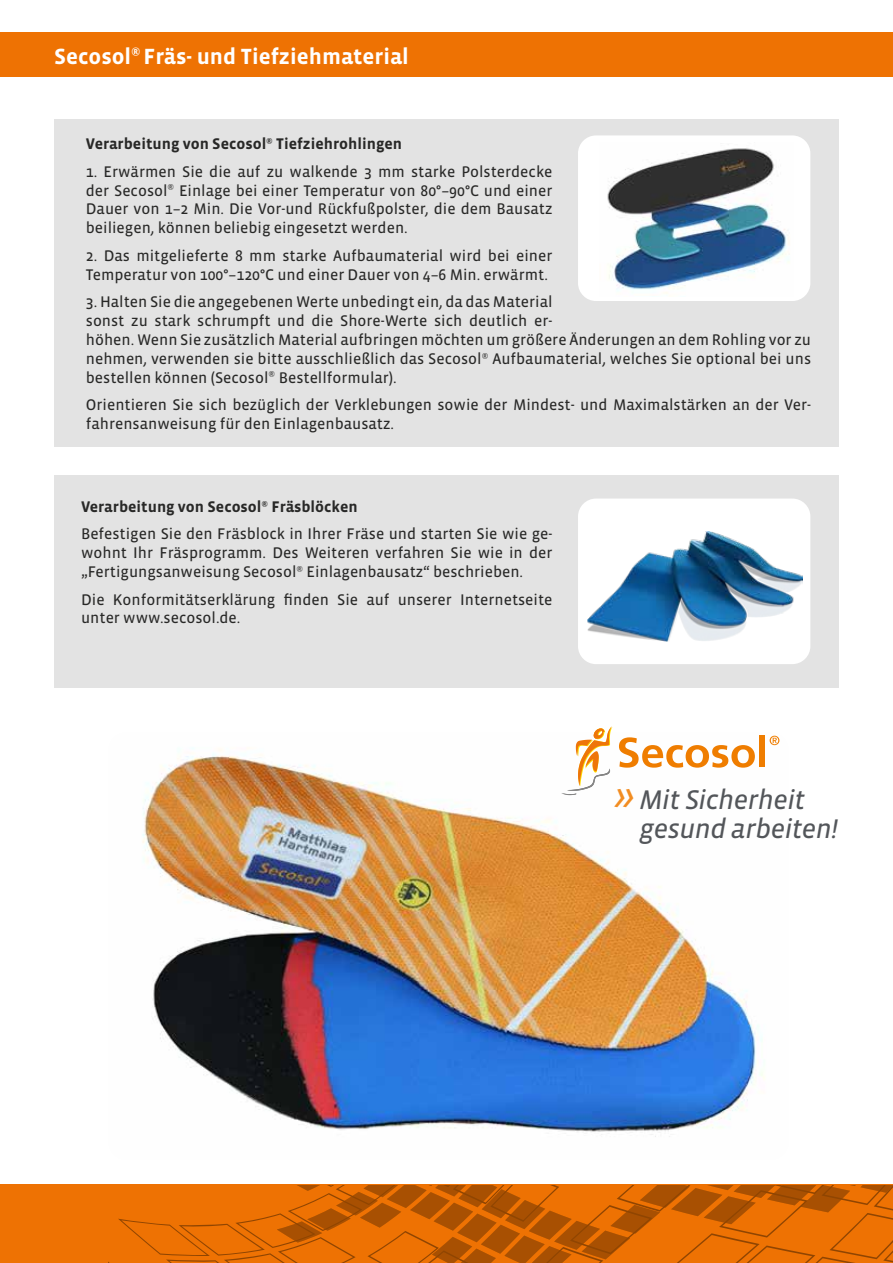
<style>
.page{position:relative;width:893px;height:1263px;background:#fff}
.page>*{position:absolute;margin:0;border:0;box-sizing:border-box;transform-origin:0 0}
.t1{font:italic 27.6px/28.3px "Vista Sans OTCE";letter-spacing:-.02em;color:#53565a}
.t2{font:700 22.5px "Vista Sans OTCE";color:#fff}
.t3{font:15.75px/18.9px "Vista Sans OTCE";color:#282827}
.t4{font:700 15.75px "Vista Sans OTCE";color:#282827}
.s1{font-weight:700}
.s2{font-size:41.55px;color:#f28d22}
</style>
<div class="page">
<div style="left:0;top:32px;width:893px;height:45px;background:#ee7203"></div>
<div style="left:54px;top:475px;width:785px;height:212px;background:#e3e3e3"></div>
<div style="left:578px;top:499px;width:232px;height:165px;background:#fff;border-radius:18px"></div>
<img style="left:588px;top:532px;width:215px;height:109px">
<div style="left:54px;top:119px;width:785px;height:328px;background:#e3e3e3"></div>
<div style="left:0;top:1185px;width:893px;height:78px;background:#ee7203"></div>
<svg style="left:108px;top:1186px;width:785px;height:77px"></svg>
<img style="left:142px;top:735px;width:638px;height:402px">
<div style="left:578px;top:135px;width:232px;height:166px;background:#fff;border-radius:18px"></div>
<img style="left:607px;top:148px;width:183px;height:146px">
<svg style="left:770px;top:736px;width:9px;height:9px"></svg>
<svg style="left:561px;top:726px;width:51px;height:69px"></svg>
<svg style="left:619px;top:737px;width:136px;height:31px"></svg>
<div style="left:760px;top:736px;width:5px;height:31px;background:#ef7d00"></div>
<h2 class="t2" style="left:54px;top:43px;width:356px">Secosol<sup>®</sup> Fräs- und Tiefziehmaterial</h2>
<p class="t4" style="left:86px;top:135px;width:318px">Verarbeitung von Secosol<sup>®</sup> Tiefziehrohlingen</p>
<p class="t3" style="left:86px;top:162px;width:468px;text-align:justify">1. Erwärmen Sie die auf zu walkende 3 mm starke Polsterdecke der Secosol<sup>®</sup> Einlage bei einer Temperatur von 80°–90°C und einer Dauer von 1–2 Min. Die Vor-und Rückfußpolster, die dem Bausatz beiliegen, können beliebig eingesetzt werden.</p>
<p class="t3" style="left:86px;top:246px;width:468px">2. Das mitgelieferte 8 mm starke Aufbaumaterial wird bei einer<br>Temperatur von 100°–120°C und einer Dauer von 4–6 Min. erwärmt.</p>
<p class="t3" style="left:86px;top:292px;width:727px">3. Halten Sie die angegebenen Werte unbedingt ein, da das Material<br>sonst zu stark schrumpft und die Shore-Werte sich deutlich er-<br>höhen. Wenn Sie zusätzlich Material aufbringen möchten um größere Änderungen an dem Rohling vor zu nehmen, verwenden sie bitte ausschließlich das Secosol<sup>®</sup> Aufbaumaterial, welches Sie optional bei uns bestellen können (Secosol<sup>®</sup> Bestellformular).</p>
<p class="t3" style="left:86px;top:395px;width:727px">Orientieren Sie sich bezüglich der Verklebungen sowie der Mindest- und Maximalstärken an der Ver&shy;fahrensanweisung für den Einlagenbausatz.</p>
<p class="t3" style="left:81px;top:493px;width:473px;line-height:27.5px"><span class="s1">Verarbeitung von Secosol</span><sup>®</sup> <span class="s1">Fräsblöcken<br></span>Befestigen Sie den Fräsblock in Ihrer Fräse und starten Sie wie ge-</p>
<p class="t3" style="left:81px;top:543px;width:473px">wohnt Ihr Fräsprogramm. Des Weiteren verfahren Sie wie in der „Fertigungsanweisung Secosol<sup>®</sup> Einlagenbausatz“ beschrieben.</p>
<p class="t3" style="left:81px;top:590px;width:473px">Die Konformitätserklärung finden Sie auf unserer Internetseite unter www.secosol.de.</p>
<h1 class="t1" style="left:639px;top:785px;width:200px;text-indent:-25px"><span class="s2">»</span> Mit Sicherheit gesund arbeiten!</h1>
</div>
